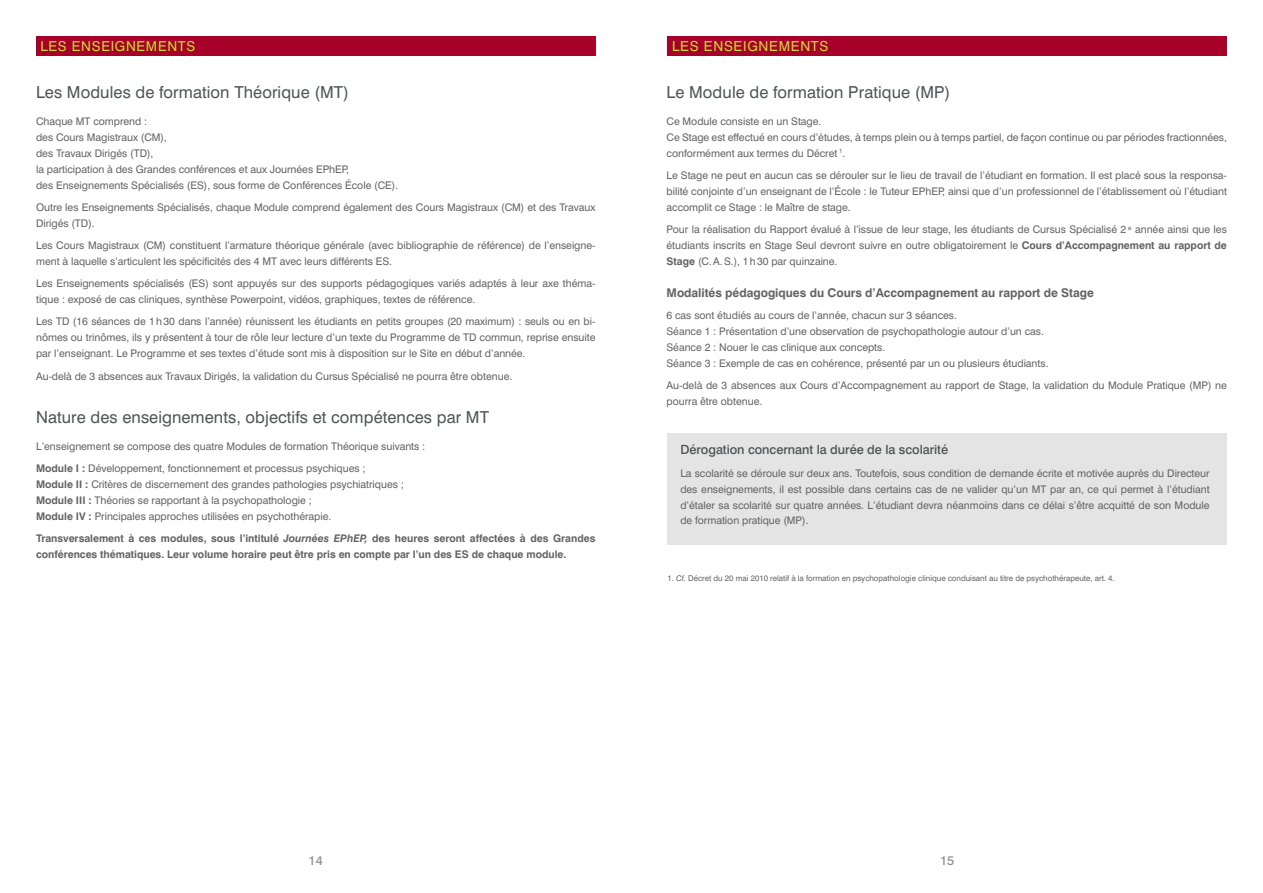
<style>
.page{position:relative;width:1263px;height:893px;background:#fff}
.page>*{position:absolute;margin:0;border:0;box-sizing:border-box;transform-origin:0 0}
.t1{font:16.5px "Swiss 721 BT";letter-spacing:.005em;color:#4f5455}
.t2{font:13.8px "Swiss 721 BT";letter-spacing:.05em;color:#c8dc30}
.t3{font:13.65px "Swiss 721 BT";letter-spacing:.05em;color:#c8dc30}
.t4{font:500 12.75px "Swiss 721 BT";letter-spacing:-.005em;color:#4f5455}
.t5{font:500 12.75px "Swiss 721 BT";color:#939393}
.t6{font:700 12px "Swiss 721 BT";letter-spacing:-.005em;color:#636363}
.t7{font:10.5px/15.9px "Swiss 721 BT";letter-spacing:-.005em;color:#636363}
.t8{font:700 10.5px/15.9px "Swiss 721 BT";letter-spacing:-.005em;color:#636363}
.t9{font:7.95px "Swiss 721 BT";letter-spacing:-.005em;color:#636363}
.s1{font-weight:700}
.s2{font-style:italic}
</style>
<div class="page">
<div style="left:667px;top:36px;width:560px;height:20px;background:#a70029"></div>
<div style="left:36px;top:36px;width:559px;height:20px;background:#a70029"></div>
<div style="left:667px;top:433px;width:560px;height:111px;background:#e4e4e4"></div>
<h3 class="t3" style="left:41px;top:38px;width:156px">LES ENSEIGNEMENTS</h3>
<h2 class="t2" style="left:672px;top:38px;width:158px">LES ENSEIGNEMENTS</h2>
<h1 class="t1" style="left:36px;top:82px;width:314px">Les Modules de formation Théorique (MT)</h1>
<p class="t7" style="left:36px;top:113px;width:364px">Chaque MT comprend :<br>des Cours Magistraux (CM),<br>des Travaux Dirigés (TD),<br>la participation à des Grandes conférences et aux Journées EPhEP,<br>des Enseignements Spécialisés (ES), sous forme de Conférences École (CE).</p>
<p class="t7" style="left:36px;top:199px;width:561px">Outre les Enseignements Spécialisés, chaque Module comprend également des Cours Magistraux (CM) et des Travaux<br>Dirigés (TD).</p>
<p class="t7" style="left:36px;top:237px;width:561px">Les Cours Magistraux (CM) constituent l’armature théorique générale (avec bibliographie de référence) de l’enseigne&shy;ment à laquelle s’articulent les spécificités des 4 MT avec leurs différents ES.</p>
<p class="t7" style="left:36px;top:275px;width:561px">Les Enseignements spécialisés (ES) sont appuyés sur des supports pédagogiques variés adaptés à leur axe théma&shy;tique : exposé de cas cliniques, synthèse Powerpoint, vidéos, graphiques, textes de référence.</p>
<p class="t7" style="left:36px;top:314px;width:561px;text-align:justify">Les TD (16 séances de 1h30 dans l’année) réunissent les étudiants en petits groupes (20 maximum) : seuls ou en bi&shy;nômes ou trinômes, ils y présentent à tour de rôle leur lecture d’un texte du Programme de TD commun, reprise ensuite par l’enseignant. Le Programme et ses textes d’étude sont mis à disposition sur le Site en début d’année.</p>
<p class="t7" style="left:36px;top:368px;width:478px">Au-delà de 3 absences aux Travaux Dirigés, la validation du Cursus Spécialisé ne pourra être obtenue.</p>
<h1 class="t1" style="left:36px;top:407px;width:454px">Nature des enseignements, objectifs et compétences par MT</h1>
<p class="t7" style="left:36px;top:435px;width:391px;line-height:22.4px">L’enseignement se compose des quatre Modules de formation Théorique suivants :<br><span class="s1">Module I :</span> Développement, fonctionnement et processus psychiques ;</p>
<p class="t7" style="left:36px;top:476px;width:369px"><span class="s1">Module II :</span> Critères de discernement des grandes pathologies psychiatriques ;<br><span class="s1">Module III :</span> Théories se rapportant à la psychopathologie ;<br><span class="s1">Module IV :</span> Principales approches utilisées en psychothérapie.</p>
<p class="t8" style="left:36px;top:531px;width:561px">Transversalement à ces modules, sous l’intitulé <span class="s2">Journées EPhEP,</span> des heures seront affectées à des Grandes conférences thématiques. Leur volume horaire peut être pris en compte par l’un des ES de chaque module.</p>
<h1 class="t1" style="left:666px;top:82px;width:285px">Le Module de formation Pratique (MP)</h1>
<p class="t7" style="left:666px;top:113px;width:562px">Ce Module consiste en un Stage.<br>Ce Stage est effectué en cours d’études, à temps plein ou à temps partiel, de façon continue ou par périodes fractionnées, conformément aux termes du Décret <sup>1</sup>.</p>
<p class="t7" style="left:666px;top:167px;width:562px;text-align:justify">Le Stage ne peut en aucun cas se dérouler sur le lieu de travail de l’étudiant en formation. Il est placé sous la responsa&shy;bilité conjointe d’un enseignant de l’École : le Tuteur EPhEP, ainsi que d’un professionnel de l’établissement où l’étudiant accomplit ce Stage : le Maître de stage.</p>
<p class="t7" style="left:666px;top:221px;width:562px;text-align:justify">Pour la réalisation du Rapport évalué à l’issue de leur stage, les étudiants de Cursus Spécialisé 2 <sup>e</sup> année ainsi que les étudiants inscrits en Stage Seul devront suivre en outre obligatoirement le <span class="s1">Cours d’Accompagnement au rapport de Stage</span> (C.A.S.), 1h30 par quinzaine.</p>
<p class="t6" style="left:666px;top:285px;width:429px">Modalités pédagogiques du Cours d’Accompagnement au rapport de Stage</p>
<p class="t7" style="left:666px;top:307px;width:383px">6 cas sont étudiés au cours de l’année, chacun sur 3 séances.<br>Séance 1 : Présentation d’une observation de psychopathologie autour d’un cas.<br>Séance 2 : Nouer le cas clinique aux concepts.<br>Séance 3 : Exemple de cas en cohérence, présenté par un ou plusieurs étudiants.</p>
<p class="t7" style="left:666px;top:377px;width:562px">Au-delà de 3 absences aux Cours d’Accompagnement au rapport de Stage, la validation du Module Pratique (MP) ne pourra être obtenue.</p>
<p class="t4" style="left:680px;top:442px;width:269px">Dérogation concernant la durée de la scolarité</p>
<p class="t7" style="left:680px;top:465px;width:531px;text-align:justify">La scolarité se déroule sur deux ans. Toutefois, sous condition de demande écrite et motivée auprès du Directeur des enseignements, il est possible dans certains cas de ne valider qu’un MT par an, ce qui permet à l’étudiant d’étaler sa scolarité sur quatre années. L’étudiant devra néanmoins dans ce délai s’être acquitté de son Module de formation pratique (MP).</p>
<p class="t9" style="left:667px;top:574px;width:449px">1. <span class="s2">Cf.</span> Décret du 20 mai 2010 relatif à la formation en psychopathologie clinique conduisant au titre de psychothérapeute, art. 4.</p>
<p class="t5" style="left:309px;top:853px;width:16px">14</p>
<p class="t5" style="left:940px;top:853px;width:16px">15</p>
</div>
